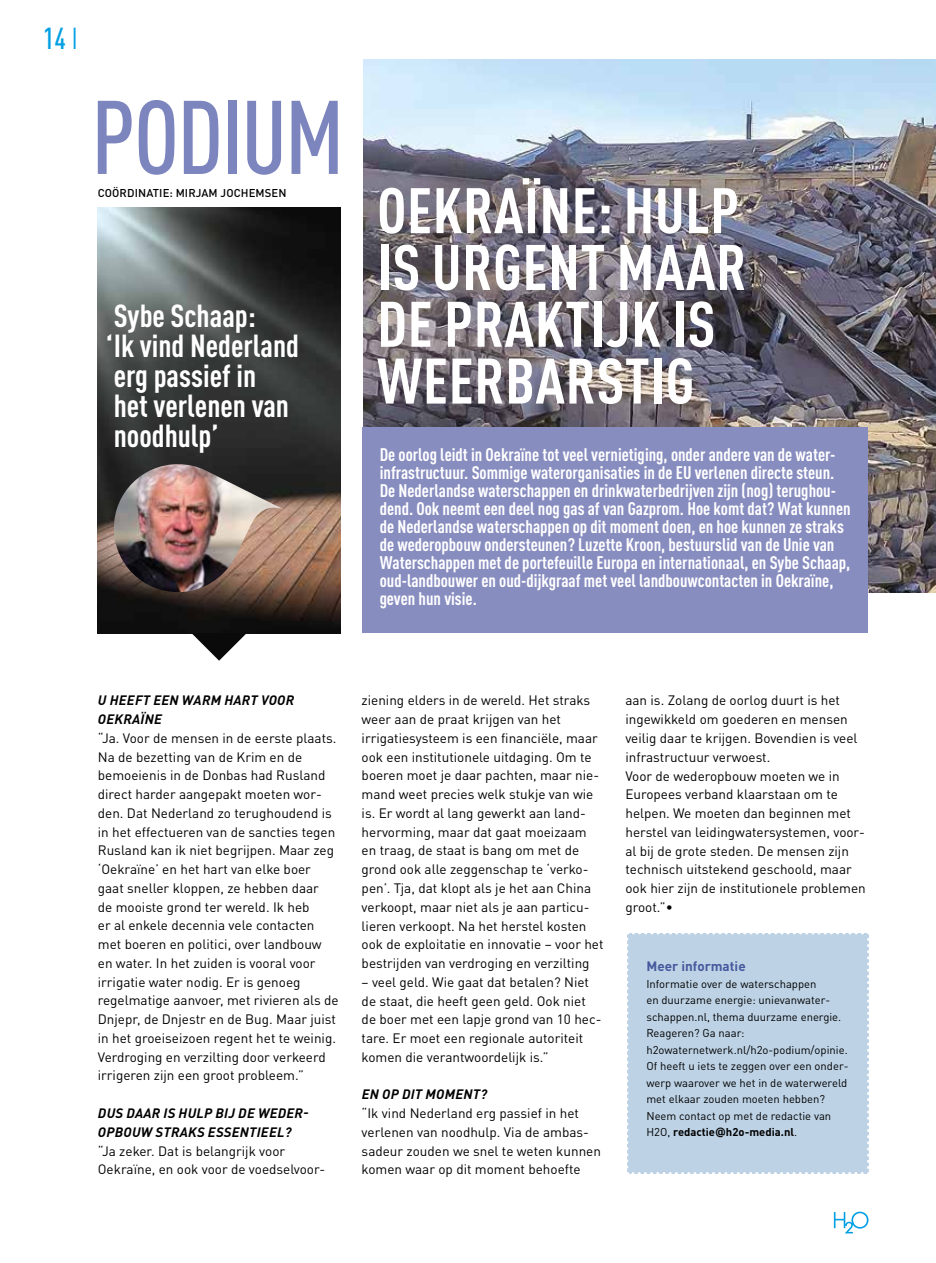
<style>
.page{position:relative;width:936px;height:1263px;background:#fff}
.page>*{position:absolute;margin:0;border:0;box-sizing:border-box;transform-origin:0 0}
.t1{font:500 condensed 102.75px "DIN Pro";letter-spacing:-.02em;color:#7d85be}
.t2{font:700 condensed 63.3px/56.8px "DIN Pro";letter-spacing:.01em;color:#fff}
.t3{font:700 condensed 31.5px/30px "DIN Pro";color:#fff}
.t4{font:500 condensed 30px "DIN Pro";color:#009fe3}
.t5{font:700 condensed 18px/18px "DIN Pro";color:#fff}
.t6{font:13.5px/18.8px "DIN Pro";color:#000}
.t7{font:italic 700 13.5px/18.8px "DIN Pro";letter-spacing:.02em;color:#000}
.t8{font:700 13.5px "DIN Pro";color:#47589e}
.t9{font:11.25px/16.5px "DIN Pro";color:#000}
.t10{font:500 11.25px "DIN Pro";letter-spacing:.01em;color:#000}
.s1{font-weight:400}
.s2{font-weight:700}
.s3{font-family:"Verdana";font-weight:700}
</style>
<div class="page">
<svg style="left:833px;top:1212px;width:35px;height:21px"></svg>
<img style="left:363px;top:60px;width:572px;height:533px">
<div style="left:362px;top:427px;width:505px;height:206px;background:#888dc0"></div>
<div style="left:627px;top:933px;width:242px;height:241px;background:#bdd2e5"></div>
<img style="left:98px;top:208px;width:242px;height:426px">
<img style="left:114px;top:464px;width:170px;height:128px">
<svg style="left:191px;top:633px;width:56px;height:28px"></svg>
<h3 class="t4" style="left:43px;top:16px;width:36px">14 <span class="s1">I</span></h3>
<h1 class="t1" style="left:91px;top:62px;width:255px">PODIUM</h1>
<p class="t10" style="left:98px;top:184px;width:190px">COÖRDINATIE: MIRJAM JOCHEMSEN</p>
<h3 class="t3" style="left:114px;top:298px;width:187px">Sybe Schaap:<br>Ik vind Nederland erg passief in<br>het verlenen van noodhulp’</h3>
<h3 class="t3" style="left:106px;top:330px;width:9px">‘</h3>
<h2 class="t2" style="left:377px;top:177px;width:371px">OEKRAÏNE: HULP<br>IS URGENT MAAR<br>DE PRAKTIJK IS<br>WEERBARSTIG</h2>
<p class="t5" style="left:379px;top:444px;width:472px">De oorlog leidt in Oekraïne tot veel vernietiging, onder andere van de water&shy;infrastructuur. Sommige waterorganisaties in de EU verlenen directe steun.<br>De Nederlandse waterschappen en drinkwaterbedrijven zijn (nog) terughou&shy;dend. Ook neemt een deel nog gas af van Gazprom. Hoe komt dat? Wat kunnen de Nederlandse waterschappen op dit moment doen, en hoe kunnen ze straks de wederopbouw ondersteunen? Luzette Kroon, bestuurslid van de Unie van Waterschappen met de portefeuille Europa en internationaal, en Sybe Schaap, oud-landbouwer en oud-dijkgraaf met veel landbouwcontacten in Oekraïne, geven hun visie.</p>
<p class="t7" style="left:98px;top:690px;width:198px">U HEEFT EEN WARM HART VOOR<br>OEKRAÏNE</p>
<p class="t6" style="left:98px;top:727px;width:242px">“Ja. Voor de mensen in de eerste plaats.<br>Na de bezetting van de Krim en de bemoeienis in de Donbas had Rusland direct harder aangepakt moeten wor&shy;den. Dat Nederland zo terughoudend is in het effectueren van de sancties tegen Rusland kan ik niet begrijpen. Maar zeg ‘Oekraïne’ en het hart van elke boer gaat sneller kloppen, ze hebben daar<br>de mooiste grond ter wereld. Ik heb<br>er al enkele decennia vele contacten met boeren en politici, over landbouw en water. In het zuiden is vooral voor irrigatie water nodig. Er is genoeg regelmatige aanvoer, met rivieren als de Dnjepr, de Dnjestr en de Bug. Maar juist in het groeiseizoen regent het te weinig.<br>Verdroging en verzilting door verkeerd irrigeren zijn een groot probleem.”</p>
<p class="t7" style="left:98px;top:1102px;width:212px">DUS DAAR IS HULP BIJ DE WEDER-<br>OPBOUW STRAKS ESSENTIEEL?</p>
<p class="t6" style="left:98px;top:1140px;width:229px">“Ja zeker. Dat is belangrijk voor<br>Oekraïne, en ook voor de voedselvoor-</p>
<p class="t6" style="left:361px;top:690px;width:243px">ziening elders in de wereld. Het straks weer aan de praat krijgen van het irrigatiesysteem is een financiële, maar ook een institutionele uitdaging. Om te boeren moet je daar pachten, maar nie&shy;mand weet precies welk stukje van wie is. Er wordt al lang gewerkt aan land&shy;hervorming, maar dat gaat moeizaam en traag, de staat is bang om met de grond ook alle zeggenschap te ‘verko&shy;pen’. Tja, dat klopt als je het aan China verkoopt, maar niet als je aan particu&shy;lieren verkoopt. Na het herstel kosten ook de exploitatie en innovatie – voor het bestrijden van verdroging en verzilting</p>
<p class="t6" style="left:361px;top:971px;width:241px">– veel geld. Wie gaat dat betalen? Niet de staat, die heeft geen geld. Ook niet de boer met een lapje grond van 10 hec&shy;tare. Er moet een regionale autoriteit komen die verantwoordelijk is.”</p>
<p class="t7" style="left:362px;top:1083px;width:127px">EN OP DIT MOMENT?</p>
<p class="t6" style="left:361px;top:1102px;width:241px">“Ik vind Nederland erg passief in het verlenen van noodhulp. Via de ambas&shy;sadeur zouden we snel te weten kunnen komen waar op dit moment behoefte</p>
<p class="t6" style="left:625px;top:690px;width:242px">aan is. Zolang de oorlog duurt is het ingewikkeld om goederen en mensen veilig daar te krijgen. Bovendien is veel infrastructuur verwoest.<br>Voor de wederopbouw moeten we in Europees verband klaarstaan om te helpen. We moeten dan beginnen met herstel van leidingwatersystemen, voor&shy;al bij de grote steden. De mensen zijn technisch uitstekend geschoold, maar ook hier zijn de institutionele problemen groot.”•</p>
<p class="t8" style="left:646px;top:955px;width:101px">Meer informatie</p>
<p class="t9" style="left:646px;top:974px;width:203px">Informatie over de waterschappen<br>en duurzame energie: unievanwater&shy;schappen.nl, thema duurzame energie.<br>Reageren? Ga naar: h2owaternetwerk.nl/h2o-podium/opinie.<br>Of heeft u iets te zeggen over een onder&shy;werp waarover we het in de waterwereld met elkaar zouden moeten hebben?<br>Neem contact op met de redactie van H2O, <span class="s2">redactie</span><span class="s3">@</span><span class="s2">h2o-media.nl</span>.</p>
</div>
